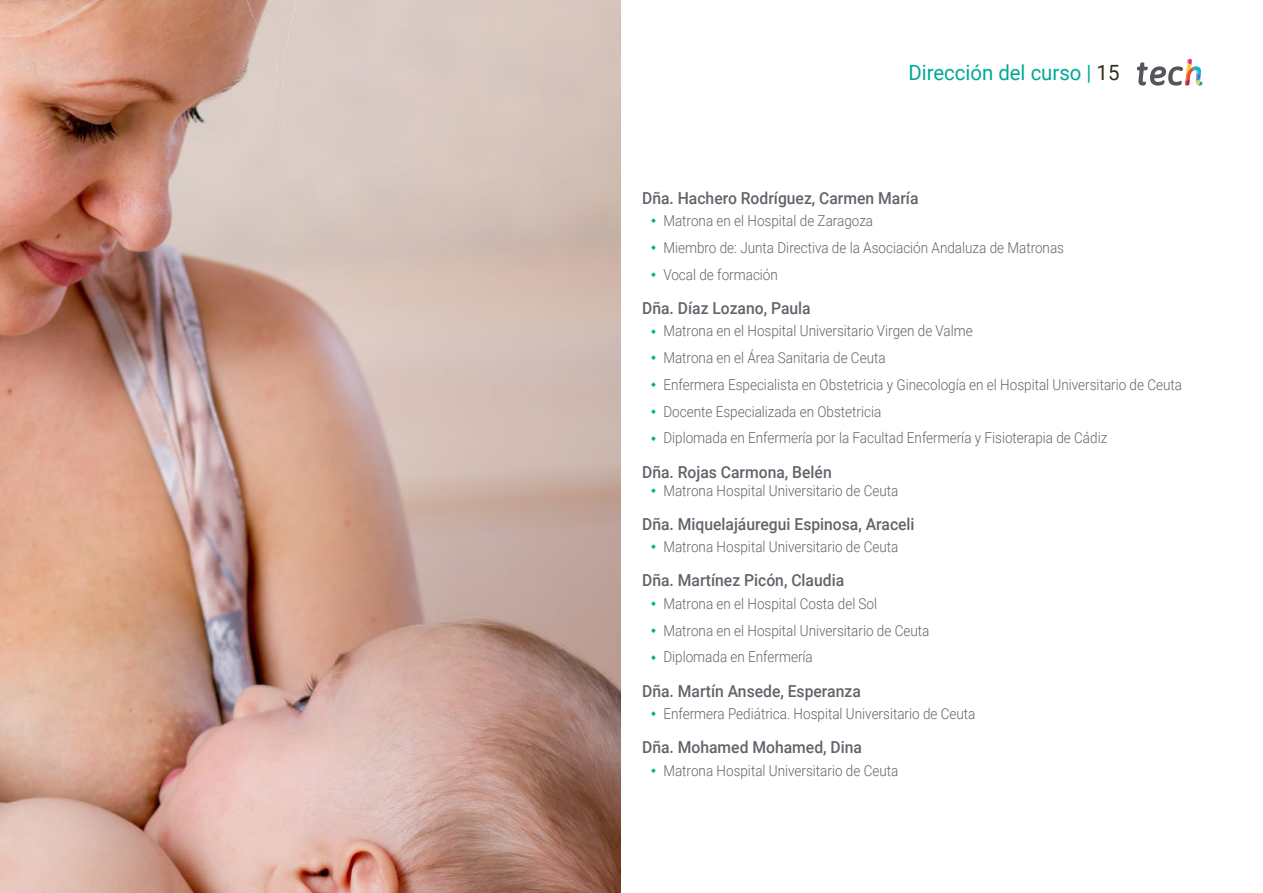
<style>
.page{position:relative;width:1263px;height:893px;background:#fff}
.page>*{position:absolute;margin:0;border:0;box-sizing:border-box;transform-origin:0 0}
.t1{font:21px "Roboto";color:#00a996}
.t2{font:500 16.5px "Roboto";color:#61646a;scale:.95 1}
.t3{font:300 15px/26.7px "Roboto";color:#61646a;scale:.9 1}
.s1{color:#312e20}
</style>
<div class="page">
<img style="left:0;top:0;width:621px;height:893px">
<svg style="left:1137px;top:59px;width:65px;height:27px"></svg>
<h1 class="t1" style="left:908px;top:57px;width:213px">Dirección del curso | <span class="s1">15</span></h1>
<p class="t2" style="left:642px;top:186px;width:292px">Dña. Hachero Rodríguez, Carmen María</p>
<p class="t3" style="left:663px;top:207px;width:447px">Matrona en el Hospital de Zaragoza<br>Miembro de: Junta Directiva de la Asociación Andaluza de Matronas<br>Vocal de formación</p>
<p class="t2" style="left:642px;top:297px;width:179px">Dña. Díaz Lozano, Paula</p>
<p class="t3" style="left:663px;top:317px;width:578px">Matrona en el Hospital Universitario Virgen de Valme<br>Matrona en el Área Sanitaria de Ceuta<br>Enfermera Especialista en Obstetricia y Ginecología en el Hospital Universitario de Ceuta Docente Especializada en Obstetricia<br>Diplomada en Enfermería por la Facultad Enfermería y Fisioterapia de Cádiz</p>
<p class="t2" style="left:642px;top:460px;width:201px">Dña. Rojas Carmona, Belén</p>
<p class="t3" style="left:663px;top:476px;width:263px">Matrona Hospital Universitario de Ceuta</p>
<p class="t2" style="left:642px;top:512px;width:288px">Dña. Miquelajáuregui Espinosa, Araceli</p>
<p class="t3" style="left:663px;top:533px;width:263px">Matrona Hospital Universitario de Ceuta</p>
<p class="t2" style="left:642px;top:569px;width:214px">Dña. Martínez Picón, Claudia</p>
<p class="t3" style="left:663px;top:589px;width:297px">Matrona en el Hospital Costa del Sol<br>Matrona en el Hospital Universitario de Ceuta<br>Diplomada en Enfermería</p>
<p class="t2" style="left:642px;top:679px;width:232px">Dña. Martín Ansede, Esperanza</p>
<p class="t3" style="left:663px;top:700px;width:348px">Enfermera Pediátrica. Hospital Universitario de Ceuta</p>
<p class="t2" style="left:642px;top:736px;width:233px">Dña. Mohamed Mohamed, Dina</p>
<p class="t3" style="left:663px;top:756px;width:263px">Matrona Hospital Universitario de Ceuta</p>
</div>
